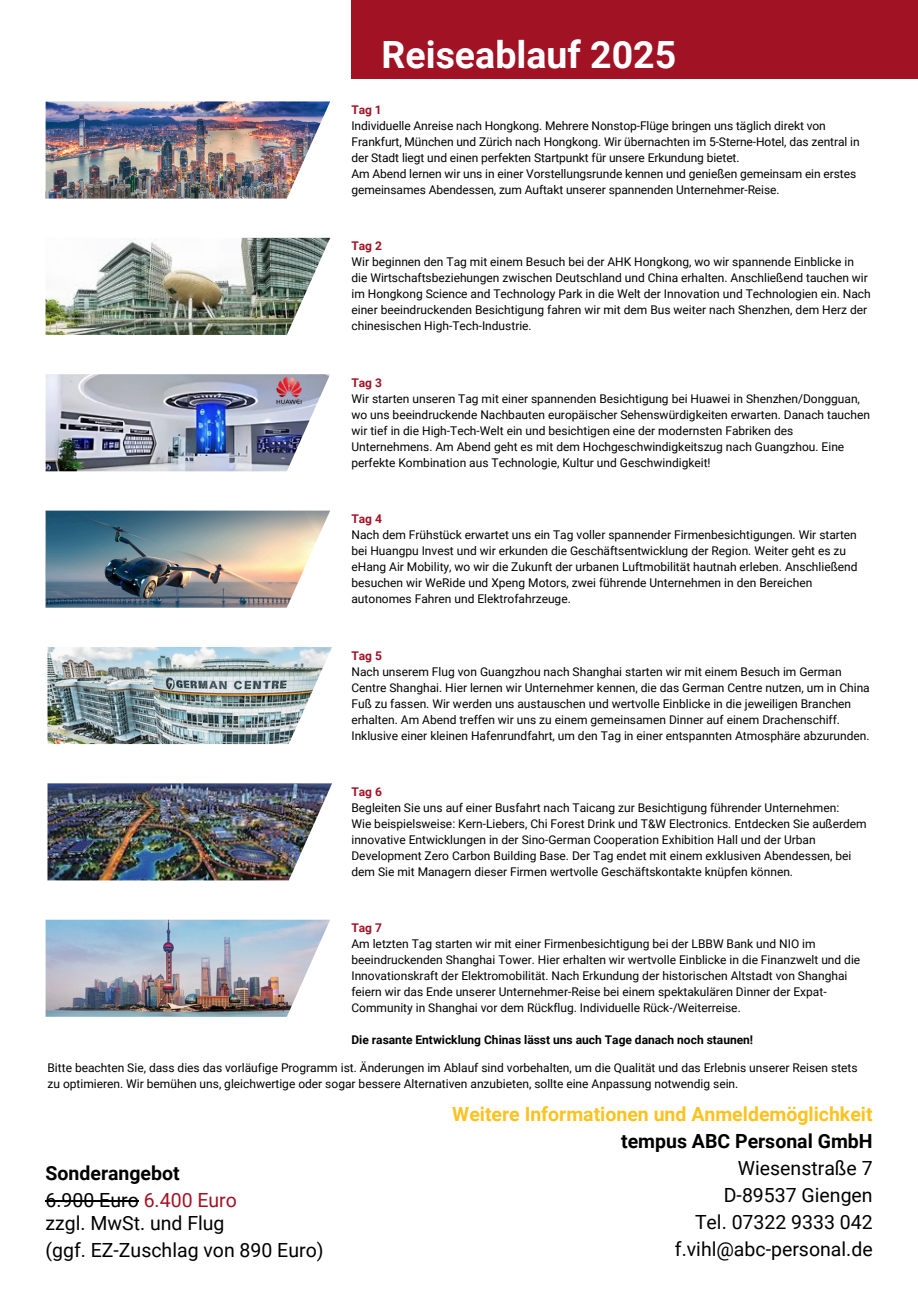
<style>
.page{position:relative;width:918px;height:1289px;background:#fff}
.page>*{position:absolute;margin:0;border:0;box-sizing:border-box;transform-origin:0 0}
.t1{font:700 37.5px "Roboto";color:#fff}
.t2{font:19.5px/27px "Roboto";color:#000}
.t3{font:700 19.5px/27px "Roboto";color:#000}
.t4{font:12px/16px "Roboto";color:#000}
.t5{font:700 12px "Roboto";color:#000}
.t6{font:700 12px "Roboto";color:#a11224}
.s1{font-weight:400}
.s2{font-weight:400;color:#a11224}
.s3{font-weight:700;color:#fcc220}
.s4{font-weight:700}
</style>
<div class="page">
<div style="left:351px;top:0;width:567px;height:79px;background:#a11224"></div>
<img style="left:46px;top:101px;width:284px;height:97px">
<img style="left:46px;top:238px;width:284px;height:97px">
<img style="left:46px;top:374px;width:284px;height:97px">
<img style="left:46px;top:510px;width:284px;height:97px">
<img style="left:48px;top:647px;width:284px;height:97px">
<img style="left:48px;top:783px;width:284px;height:97px">
<img style="left:46px;top:919px;width:284px;height:97px">
<img style="left:264px;top:376px;width:50px;height:29px">
<hr style="left:46px;top:1199px;width:93px;height:1px;background:#000">
<p class="t1" style="left:382px;top:33px;width:296px">Reiseablauf 2025</p>
<p class="t6" style="left:351px;top:103px;width:32px">Tag 1</p>
<p class="t4" style="left:351px;top:118px;width:510px">Individuelle Anreise nach Hongkong. Mehrere Nonstop-Flüge bringen uns täglich direkt von<br>Frankfurt, München und Zürich nach Hongkong. Wir übernachten im 5-Sterne-Hotel, das zentral in der Stadt liegt und einen perfekten Startpunkt für unsere Erkundung bietet.</p>
<p class="t4" style="left:351px;top:166px;width:506px">Am Abend lernen wir uns in einer Vorstellungsrunde kennen und genießen gemeinsam ein erstes gemeinsames Abendessen, zum Auftakt unserer spannenden Unternehmer-Reise.</p>
<p class="t6" style="left:351px;top:239px;width:32px">Tag 2</p>
<p class="t4" style="left:351px;top:254px;width:521px">Wir beginnen den Tag mit einem Besuch bei der AHK Hongkong, wo wir spannende Einblicke in die Wirtschaftsbeziehungen zwischen Deutschland und China erhalten. Anschließend tauchen wir im Hongkong Science and Technology Park in die Welt der Innovation und Technologien ein. Nach einer beeindruckenden Besichtigung fahren wir mit dem Bus weiter nach Shenzhen, dem Herz der chinesischen High-Tech-Industrie.</p>
<p class="t6" style="left:351px;top:375px;width:32px">Tag 3</p>
<p class="t4" style="left:351px;top:390px;width:520px">Wir starten unseren Tag mit einer spannenden Besichtigung bei Huawei in Shenzhen/Dongguan, wo uns beeindruckende Nachbauten europäischer Sehenswürdigkeiten erwarten. Danach tauchen wir tief in die High-Tech-Welt ein und besichtigen eine der modernsten Fabriken des Unternehmens. Am Abend geht es mit dem Hochgeschwindigkeitszug nach Guangzhou. Eine perfekte Kombination aus Technologie, Kultur und Geschwindigkeit!</p>
<p class="t6" style="left:351px;top:512px;width:32px">Tag 4</p>
<p class="t4" style="left:351px;top:527px;width:508px">Nach dem Frühstück erwartet uns ein Tag voller spannender Firmenbesichtigungen. Wir starten bei Huangpu Invest und wir erkunden die Geschäftsentwicklung der Region. Weiter geht es zu eHang Air Mobility, wo wir die Zukunft der urbanen Luftmobilität hautnah erleben. Anschließend besuchen wir WeRide und Xpeng Motors, zwei führende Unternehmen in den Bereichen autonomes Fahren und Elektrofahrzeuge.</p>
<p class="t6" style="left:351px;top:648px;width:32px">Tag 5</p>
<p class="t4" style="left:351px;top:663px;width:520px">Nach unserem Flug von Guangzhou nach Shanghai starten wir mit einem Besuch im German Centre Shanghai. Hier lernen wir Unternehmer kennen, die das German Centre nutzen, um in China Fuß zu fassen. Wir werden uns austauschen und wertvolle Einblicke in die jeweiligen Branchen erhalten. Am Abend treffen wir uns zu einem gemeinsamen Dinner auf einem Drachenschiff.<br>Inklusive einer kleinen Hafenrundfahrt, um den Tag in einer entspannten Atmosphäre abzurunden.</p>
<p class="t6" style="left:351px;top:784px;width:32px">Tag 6</p>
<p class="t4" style="left:351px;top:799px;width:489px">Begleiten Sie uns auf einer Busfahrt nach Taicang zur Besichtigung führender Unternehmen:</p>
<p class="t4" style="left:351px;top:815px;width:517px">Wie beispielsweise: Kern-Liebers, Chi Forest Drink und T&amp;W Electronics. Entdecken Sie außerdem innovative Entwicklungen in der Sino-German Cooperation Exhibition Hall und der Urban Development Zero Carbon Building Base. Der Tag endet mit einem exklusiven Abendessen, bei dem Sie mit Managern dieser Firmen wertvolle Geschäftskontakte knüpfen können.</p>
<p class="t6" style="left:351px;top:921px;width:32px">Tag 7</p>
<p class="t4" style="left:351px;top:936px;width:510px">Am letzten Tag starten wir mit einer Firmenbesichtigung bei der LBBW Bank und NIO im beeindruckenden Shanghai Tower. Hier erhalten wir wertvolle Einblicke in die Finanzwelt und die Innovationskraft der Elektromobilität. Nach Erkundung der historischen Altstadt von Shanghai feiern wir das Ende unserer Unternehmer-Reise bei einem spektakulären Dinner der Expat-Community in Shanghai vor dem Rückflug. Individuelle Rück-/Weiterreise.</p>
<p class="t5" style="left:351px;top:1033px;width:403px">Die rasante Entwicklung Chinas lässt uns auch Tage danach noch staunen!</p>
<h2 class="t4" style="left:48px;top:1059px;width:812px">Bitte beachten Sie, dass dies das vorläufige Programm ist. Änderungen im Ablauf sind vorbehalten, um die Qualität und das Erlebnis unserer Reisen stets zu optimieren. Wir bemühen uns, gleichwertige oder sogar bessere Alternativen anzubieten, sollte eine Anpassung notwendig sein.</h2>
<p class="t3" style="left:46px;top:1159px;width:193px">Sonderangebot<br><span class="s1">6.900 Euro</span> <span class="s2">6.400 Euro</span></p>
<h3 class="t2" style="left:46px;top:1209px;width:280px">zzgl. MwSt. und Flug<br>(ggf. EZ-Zuschlag von 890 Euro)</h3>
<h2 class="t2" style="left:452px;top:1100px;width:422px;text-align:right"><span class="s3">Weitere Informationen und Anmeldemöglichkeit </span><span class="s4">tempus ABC Personal GmbH<br></span>Wiesenstraße 7<br>D-89537 Giengen<br>Tel. 07322 9333 042<br>f.vihl@abc-personal.de</h2>
</div>
